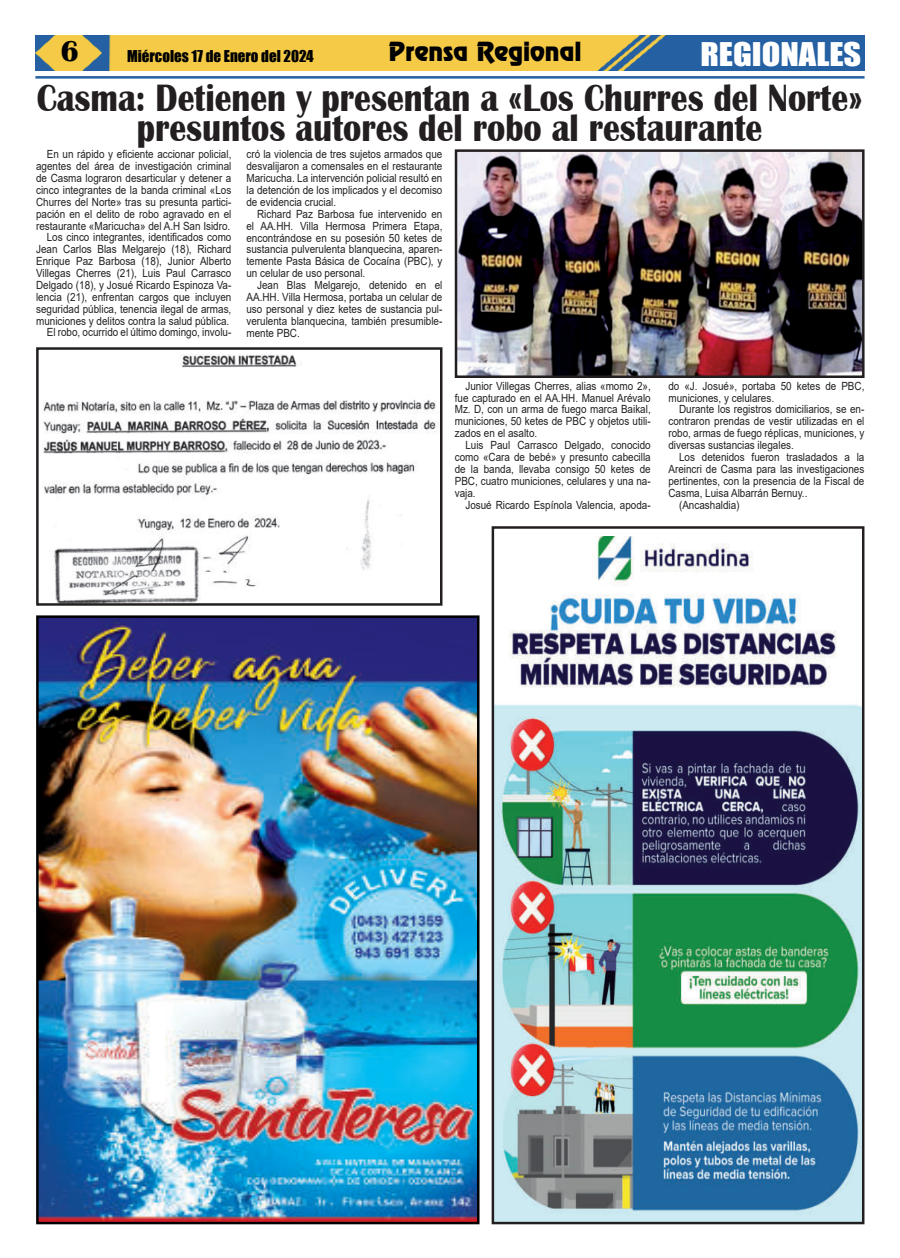
<style>
.page{position:relative;width:900px;height:1258px;background:#fff}
.page>*{position:absolute;margin:0;border:0;box-sizing:border-box;transform-origin:0 0}
.t1{font:700 39.25px/30px "Britannic";color:#231f20;text-align:center;scale:.86 1}
.t2{font:30px "Impact";color:#fff;scale:1.14 1}
.t3{font:700 30px "Britannic";color:#000}
.t4{font:23.75px "Renfrew Normal";color:#000}
.t5{font:15px "Impact";color:#000}
.t6{font:11.25px/11.9px "Arial";color:#231f20;text-align:justify;scale:.88 1}
</style>
<div class="page">
<img style="left:35px;top:35px;width:830px;height:36px">
<hr style="left:35px;top:76px;width:830px;height:3px;background:#2361a2">
<img style="left:42px;top:354px;width:396px;height:248px">
<div style="left:36px;top:347px;width:406px;height:259px;border:3px solid #231f20"></div>
<img style="left:40px;top:619px;width:436px;height:601px">
<div style="left:36px;top:615px;width:444px;height:609px;border:3px solid #000"></div>
<img style="left:459px;top:153px;width:402px;height:221px">
<div style="left:455px;top:149px;width:410px;height:229px;border:3px solid #231f20"></div>
<img style="left:496px;top:536px;width:364px;height:684px">
<div style="left:492px;top:526px;width:372px;height:698px;border:3px solid #231f20"></div>
<h2 class="t3" style="left:61px;top:41px;width:20px">6</h2>
<h3 class="t5" style="left:127px;top:48px;width:188px">Miércoles 17 de Enero del 2024</h3>
<h3 class="t4" style="left:389px;top:41px;width:194px">Prensa Regional</h3>
<h2 class="t2" style="left:700px;top:38px;width:143px">REGIONALES</h2>
<h1 class="t1" style="left:37px;top:86px;width:962px">Casma: Detienen y presentan a «Los Churres del Norte» presuntos autores del robo al restaurante</h1>
<p class="t6" style="left:36px;top:148px;width:223px;text-align:right">En un rápido y eficiente accionar policial, agentes del área de investigación criminal de Casma lograron desarticular y detener a cinco integrantes de la banda criminal «Los Churres del Norte» tras su presunta partici&shy;pación en el delito de robo agravado en el restaurante «Maricucha» del A.H San Isidro.<br>Los cinco integrantes, identificados como Jean Carlos Blas Melgarejo (18), Richard Enrique Paz Barbosa (18), Junior Alberto Villegas Cherres (21), Luis Paul Carrasco Delgado (18), y Josué Ricardo Espinoza Va&shy;lencia (21), enfrentan cargos que incluyen seguridad pública, tenencia ilegal de armas, municiones y delitos contra la salud pública.<br>El robo, ocurrido el último domingo, involu-</p>
<p class="t6" style="left:246px;top:149px;width:224px">cró la violencia de tres sujetos armados que desvalijaron a comensales en el restaurante Maricucha. La intervención policial resultó en la detención de los implicados y el decomiso de evidencia crucial.</p>
<p class="t6" style="left:246px;top:209px;width:224px;text-indent:11px">Richard Paz Barbosa fue intervenido en el AA.HH. Villa Hermosa Primera Etapa, encontrándose en su posesión 50 ketes de sustancia pulverulenta blanquecina, aparen&shy;temente Pasta Básica de Cocaína (PBC), y un celular de uso personal.</p>
<p class="t6" style="left:246px;top:280px;width:224px;text-indent:11px">Jean Blas Melgarejo, detenido en el AA.HH. Villa Hermosa, portaba un celular de uso personal y diez ketes de sustancia pul&shy;verulenta blanquecina, también presumible&shy;mente PBC.</p>
<p class="t6" style="left:455px;top:381px;width:224px;text-indent:11px">Junior Villegas Cherres, alias «momo 2», fue capturado en el AA.HH. Manuel Arévalo Mz. D, con un arma de fuego marca Baikal, municiones, 50 ketes de PBC y objetos utili&shy;zados en el asalto.</p>
<p class="t6" style="left:455px;top:440px;width:224px;text-indent:11px">Luis Paul Carrasco Delgado, conocido como «Cara de bebé» y presunto cabecilla de la banda, llevaba consigo 50 ketes de PBC, cuatro municiones, celulares y una na&shy;vaja.</p>
<p class="t6" style="left:465px;top:500px;width:212px">Josué Ricardo Espínola Valencia, apoda-</p>
<p class="t6" style="left:668px;top:381px;width:224px">do «J. Josué», portaba 50 ketes de PBC, municiones, y celulares.</p>
<p class="t6" style="left:668px;top:405px;width:224px;text-indent:11px">Durante los registros domiciliarios, se en&shy;contraron prendas de vestir utilizadas en el robo, armas de fuego réplicas, municiones, y diversas sustancias ilegales.</p>
<p class="t6" style="left:679px;top:452px;width:212px">Los detenidos fueron trasladados a la</p>
<p class="t6" style="left:668px;top:464px;width:224px">Areincri de Casma para las investigaciones</p>
<p class="t6" style="left:668px;top:476px;width:224px">pertinentes, con la presencia de la Fiscal de</p>
<p class="t6" style="left:668px;top:488px;width:159px">Casma, Luisa Albarrán Bernuy..</p>
<p class="t6" style="left:679px;top:500px;width:70px">(Ancashaldia)</p>
</div>
